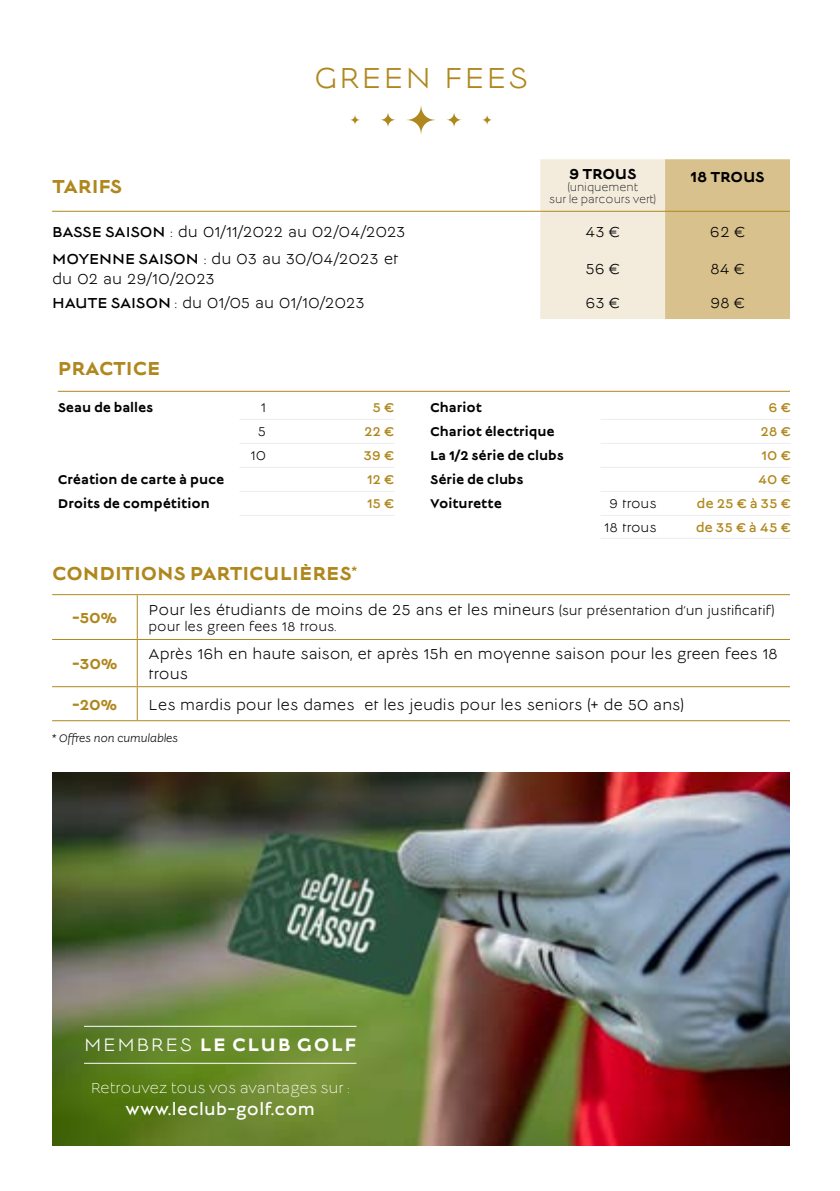
<style>
.page{position:relative;width:840px;height:1191px;background:#fff}
.page>*{position:absolute;margin:0;border:0;box-sizing:border-box;transform-origin:0 0}
.t1{font:32px "Lucien";letter-spacing:.05em;color:#af871d}
.t2{font:700 20.8px "Lucien";color:#af871d}
.t3{font:700 20px "Lucien";letter-spacing:.08em;color:#fff}
.t4{font:18px "Lucien";letter-spacing:.02em;color:#fff}
.t5{font:16px/19.2px "Lucien";color:#000}
.t6{font:16px/19.2px "Lucien";letter-spacing:-.02em;color:#000}
.t7{font:300 16px "Lucien";color:#fff}
.t8{font:16px "Lucien";color:#000}
.t9{font:700 16px "Lucien";letter-spacing:-.02em;color:#000}
.t10{font:700 16px "Lucien";color:#af871d}
.t11{font:700 14px "Lucien";color:#000}
.t12{font:14px "Lucien";letter-spacing:-.02em;color:#af871d}
.t13{font:14px "Lucien";color:#000}
.t14{font:300 12px/12px "Lucien";color:#000;text-align:center}
.t15{font:italic 12px "Lucien";color:#000}
.s1{font-style:inherit}
.s2{font-size:14px}
.s3{font-weight:400}
</style>
<div class="page">
<svg style="left:52px;top:210px;width:488px;height:1px"></svg>
<svg style="left:540px;top:159px;width:249px;height:160px;background:#e5d6b4"></svg>
<hr style="left:52px;top:211px;width:488px;height:1px;background:#af871d">
<hr style="left:540px;top:211px;width:124px;height:1px;background:#af871d">
<hr style="left:664px;top:211px;width:125px;height:1px;background:#af871d">
<img style="left:52px;top:772px;width:737px;height:373px">
<hr style="left:84px;top:1025px;width:272px;height:1px;background:#fff">
<hr style="left:84px;top:1062px;width:272px;height:1px;background:#fff">
<svg style="left:406px;top:106px;width:29px;height:28px"></svg>
<svg style="left:380px;top:112px;width:15px;height:15px"></svg>
<svg style="left:446px;top:112px;width:15px;height:15px"></svg>
<svg style="left:350px;top:115px;width:10px;height:10px"></svg>
<svg style="left:482px;top:115px;width:10px;height:10px"></svg>
<hr style="left:137px;top:595px;width:1px;height:44px;background:#af871d">
<hr style="left:137px;top:640px;width:1px;height:46px;background:#af871d">
<hr style="left:137px;top:687px;width:1px;height:33px;background:#af871d">
<hr style="left:52px;top:594px;width:85px;height:1px;background:#af871d">
<hr style="left:137px;top:594px;width:652px;height:1px;background:#af871d">
<hr style="left:52px;top:639px;width:85px;height:1px;background:#af871d">
<hr style="left:137px;top:639px;width:652px;height:1px;background:#af871d">
<hr style="left:52px;top:686px;width:85px;height:1px;background:#af871d">
<hr style="left:137px;top:686px;width:652px;height:1px;background:#af871d">
<hr style="left:52px;top:720px;width:85px;height:1px;background:#af871d">
<hr style="left:137px;top:720px;width:652px;height:1px;background:#af871d">
<hr style="left:600px;top:419px;width:190px;height:1px;background:#ededed">
<hr style="left:600px;top:443px;width:190px;height:1px;background:#ededed">
<hr style="left:600px;top:467px;width:190px;height:1px;background:#ededed">
<hr style="left:600px;top:491px;width:190px;height:1px;background:#ededed">
<hr style="left:600px;top:515px;width:190px;height:1px;background:#ededed">
<hr style="left:600px;top:538px;width:190px;height:1px;background:#ededed">
<hr style="left:239px;top:419px;width:155px;height:1px;background:#ededed">
<hr style="left:239px;top:443px;width:155px;height:1px;background:#ededed">
<hr style="left:239px;top:467px;width:155px;height:1px;background:#ededed">
<hr style="left:239px;top:491px;width:155px;height:1px;background:#ededed">
<hr style="left:239px;top:515px;width:155px;height:1px;background:#ededed">
<hr style="left:58px;top:391px;width:731px;height:1px;background:#af871d">
<h2 class="t2" style="left:52px;top:176px;width:71px">TARIFS</h2>
<h1 class="t1" style="left:314px;top:64px;width:215px">GREEN FEES</h1>
<p class="t9" style="left:568px;top:167px;width:69px">9 TROUS</p>
<p class="t14" style="left:549px;top:182px;width:109px">(uniquement<br>sur le parcours vert)</p>
<p class="t9" style="left:690px;top:169px;width:76px">18 TROUS</p>
<p class="t6" style="left:52px;top:224px;width:355px"><span class="s1">BASSE SAISON</span> : du 01/11/2022 au 02/04/2023</p>
<p class="t8" style="left:585px;top:225px;width:36px">43 €</p>
<p class="t8" style="left:709px;top:225px;width:37px">62 €</p>
<p class="t6" style="left:52px;top:251px;width:347px"><span class="s1">MOYENNE SAISON</span> : du 03 au 30/04/2023 et du 02 au 29/10/2023</p>
<p class="t8" style="left:585px;top:262px;width:36px">56 €</p>
<p class="t8" style="left:709px;top:262px;width:36px">84 €</p>
<p class="t5" style="left:52px;top:294px;width:314px"><span class="s1">HAUTE SAISON</span> : du 01/05 au 01/10/2023</p>
<p class="t8" style="left:585px;top:296px;width:36px">63 €</p>
<p class="t8" style="left:709px;top:296px;width:36px">98 €</p>
<h2 class="t2" style="left:58px;top:359px;width:104px">PRACTICE</h2>
<p class="t11" style="left:58px;top:401px;width:97px">Seau de balles</p>
<p class="t13" style="left:261px;top:401px;width:7px">1</p>
<p class="t12" style="left:372px;top:401px;width:23px">5 €</p>
<p class="t13" style="left:258px;top:425px;width:10px">5</p>
<p class="t12" style="left:364px;top:425px;width:32px">22 €</p>
<p class="t13" style="left:250px;top:449px;width:17px">10</p>
<p class="t12" style="left:363px;top:449px;width:32px">39 €</p>
<p class="t11" style="left:58px;top:473px;width:168px">Création de carte à puce</p>
<p class="t12" style="left:367px;top:473px;width:29px">12 €</p>
<p class="t11" style="left:58px;top:497px;width:153px">Droits de compétition</p>
<p class="t12" style="left:367px;top:497px;width:29px">15 €</p>
<p class="t11" style="left:430px;top:401px;width:53px">Chariot</p>
<p class="t12" style="left:768px;top:401px;width:24px">6 €</p>
<p class="t11" style="left:430px;top:425px;width:126px">Chariot électrique</p>
<p class="t12" style="left:760px;top:425px;width:32px">28 €</p>
<p class="t11" style="left:430px;top:449px;width:135px">La 1/2 série de clubs</p>
<p class="t12" style="left:761px;top:449px;width:31px">10 €</p>
<p class="t11" style="left:430px;top:473px;width:95px">Série de clubs</p>
<p class="t12" style="left:757px;top:473px;width:34px">40 €</p>
<p class="t11" style="left:430px;top:497px;width:73px">Voiturette</p>
<p class="t13" style="left:608px;top:497px;width:49px">9 trous</p>
<p class="t12" style="left:696px;top:497px;width:95px">de 25 € à 35 €</p>
<p class="t13" style="left:604px;top:521px;width:54px">18 trous</p>
<p class="t12" style="left:695px;top:521px;width:96px">de 35 € à 45 €</p>
<h2 class="t2" style="left:52px;top:564px;width:306px">CONDITIONS PARTICULIÈRES<sup>*</sup></h2>
<p class="t10" style="left:72px;top:610px;width:46px">-50%</p>
<p class="t5" style="left:148px;top:601px;width:627px">Pour les étudiants de moins de 25 ans et les mineurs <span class="s2">(sur présentation d‘un justificatif)</span></p>
<p class="t13" style="left:148px;top:621px;width:189px">pour les green fees 18 trous.</p>
<p class="t10" style="left:72px;top:656px;width:47px">-30%</p>
<p class="t5" style="left:148px;top:646px;width:630px">Après 16h en haute saison, et après 15h en moyenne saison pour les green fees 18 trous</p>
<p class="t10" style="left:72px;top:697px;width:46px">-20%</p>
<p class="t5" style="left:148px;top:696px;width:536px">Les mardis pour les dames et les jeudis pour les seniors (+ de 50 ans)</p>
<p class="t15" style="left:52px;top:732px;width:127px">* Offres non cumulables</p>
<p class="t3" style="left:84px;top:1035px;width:274px"><span class="s3">MEMBRES</span> LE CLUB GOLF</p>
<p class="t7" style="left:91px;top:1081px;width:260px">Retrouvez tous vos avantages sur :</p>
<p class="t4" style="left:125px;top:1101px;width:191px">www.leclub-golf.com</p>
</div>
